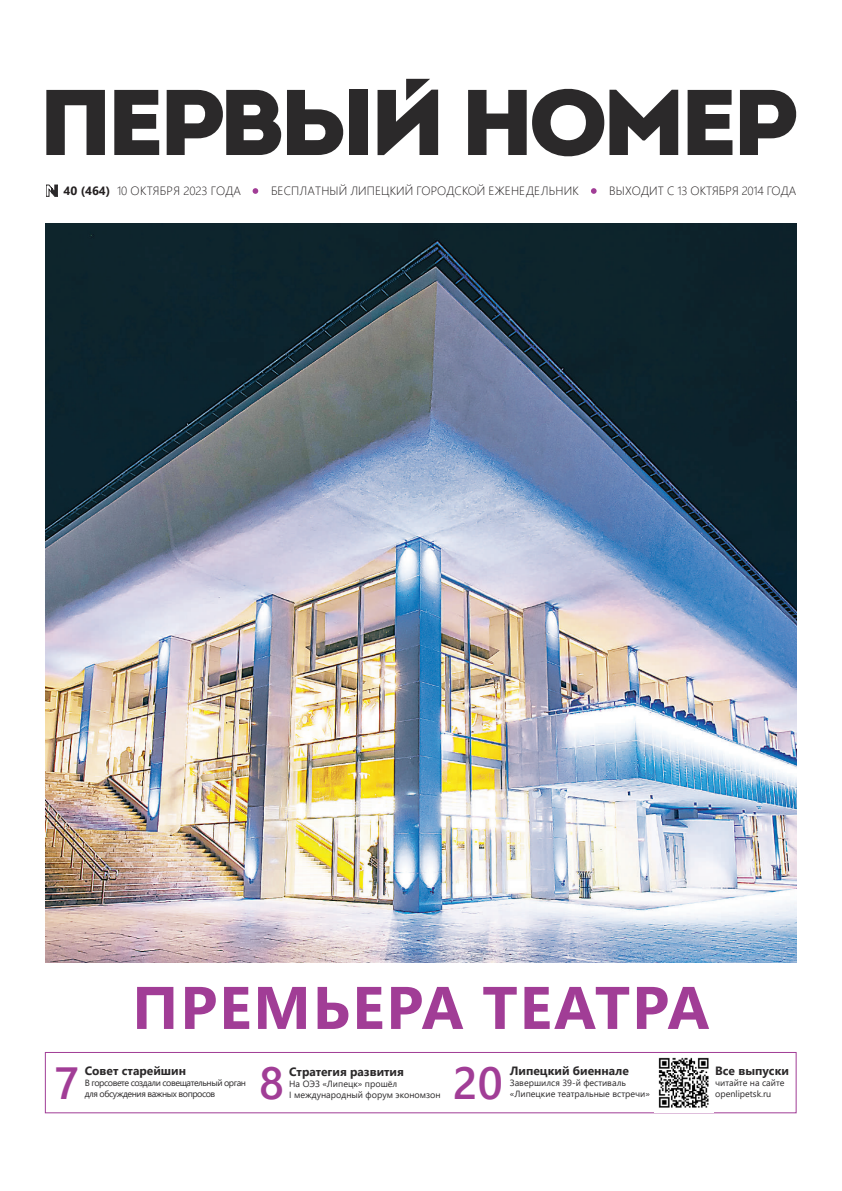
<style>
.page{position:relative;width:842px;height:1191px;background:#fff}
.page>*{position:absolute;margin:0;border:0;box-sizing:border-box;transform-origin:0 0}
.t1{font:700 60px "Segoe UI";letter-spacing:.035em;color:#a13d96}
.t2{font:600 45px "Segoe UI";color:#a13d96}
.t3{font:300 12px "Segoe UI";letter-spacing:.01em;color:#231f20}
.t4{font:700 12px "Segoe UI";color:#2b292a}
.t5{font:9px/10.8px "Segoe UI";color:#2b292a}
.t6{font:9px/10.8px "Segoe UI";letter-spacing:-.05em;color:#2b292a}
.s1{font-weight:700}
</style>
<div class="page">
<div style="left:45px;top:1052px;width:752px;height:61px;border:1px solid #a13d96"></div>
<img style="left:655px;top:1053px;width:59px;height:59px">
<svg style="left:46px;top:185px;width:12px;height:11px"></svg>
<svg style="left:46px;top:89px;width:59px;height:66px"></svg>
<svg style="left:114px;top:90px;width:45px;height:65px"></svg>
<svg style="left:167px;top:90px;width:114px;height:65px"></svg>
<svg style="left:287px;top:90px;width:63px;height:65px"></svg>
<div style="left:350px;top:90px;width:18px;height:65px;background:#2b292a"></div>
<svg style="left:468px;top:88px;width:210px;height:68px"></svg>
<svg style="left:688px;top:90px;width:44px;height:65px"></svg>
<svg style="left:740px;top:90px;width:56px;height:65px"></svg>
<svg style="left:378px;top:79px;width:60px;height:76px"></svg>
<svg style="left:253px;top:188px;width:5px;height:6px"></svg>
<svg style="left:591px;top:188px;width:6px;height:6px"></svg>
<img style="left:45px;top:223px;width:752px;height:739px">
<h3 class="t3" style="left:64px;top:180px;width:179px"><span class="s1">40 (464)</span> 10 ОКТЯБРЯ 2023 ГОДА</h3>
<h3 class="t3" style="left:271px;top:180px;width:309px">БЕСПЛАТНЫЙ ЛИПЕЦКИЙ ГОРОДСКОЙ ЕЖЕНЕДЕЛЬНИК</h3>
<h3 class="t3" style="left:609px;top:180px;width:189px">ВЫХОДИТ С 13 ОКТЯБРЯ 2014 ГОДА</h3>
<h1 class="t1" style="left:132px;top:951px;width:579px">ПРЕМЬЕРА ТЕАТРА</h1>
<h2 class="t2" style="left:55px;top:1040px;width:26px">7</h2>
<h2 class="t2" style="left:259px;top:1040px;width:26px">8</h2>
<h2 class="t2" style="left:453px;top:1040px;width:51px">20</h2>
<h3 class="t4" style="left:510px;top:1059px;width:121px">Липецкий биеннале</h3>
<h3 class="t4" style="left:85px;top:1059px;width:103px">Совет старейшин</h3>
<p class="t6" style="left:85px;top:1076px;width:163px">В горсовете создали совещательный орган для обсуждения важных вопросов</p>
<h3 class="t4" style="left:289px;top:1060px;width:116px">Стратегия развития</h3>
<p class="t5" style="left:289px;top:1077px;width:153px">На ОЭЗ «Липецк» прошёл<br>I международный форум экономзон</p>
<p class="t5" style="left:510px;top:1076px;width:142px">Завершился 39-й фестиваль «Липецкие театральные встречи»</p>
<h3 class="t4" style="left:715px;top:1059px;width:75px">Все выпуски</h3>
<p class="t5" style="left:715px;top:1076px;width:71px">читайте на сайте openlipetsk.ru</p>
</div>
